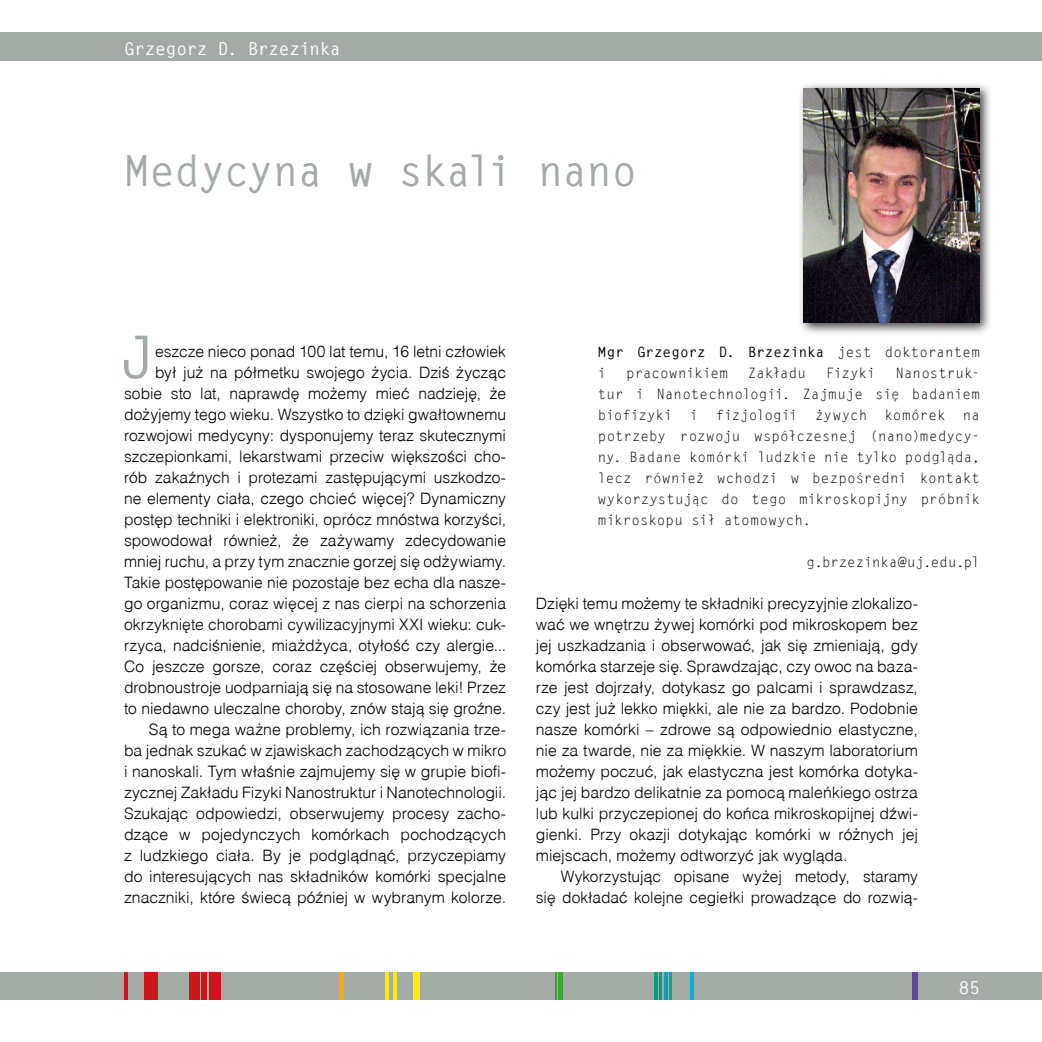
<style>
.page{position:relative;width:1042px;height:1042px;background:#fff}
.page>*{position:absolute;margin:0;border:0;box-sizing:border-box;transform-origin:0 0}
.t1{font:700 58.8px "Monospaced";color:#a4aba6}
.t2{font:700 42px "Monospaced";letter-spacing:-.02em;color:#a4aba6}
.t3{font:700 17.5px "Monospaced";letter-spacing:-.01em;color:#fff}
.t4{font:300 15.75px/21px "Switzerland";color:#000;text-align:right}
.t5{font:14px/21px "Monospaced";letter-spacing:.005em;color:#000;text-align:justify}
.t6{font:700 14px/21px "Monospaced";letter-spacing:.005em;color:#000}
.s1{font-weight:400}
</style>
<div class="page">
<div style="left:0;top:972px;width:1042px;height:28px;background:#a4aba6"></div>
<div style="left:144px;top:972px;width:13px;height:28px;background:#cd171a"></div>
<hr style="left:124px;top:972px;width:4px;height:28px;background:#cd171a">
<div style="left:189px;top:972px;width:11px;height:28px;background:#cd171a"></div>
<div style="left:201px;top:972px;width:6px;height:28px;background:#cd171a"></div>
<div style="left:209px;top:972px;width:12px;height:28px;background:#cd171a"></div>
<hr style="left:340px;top:972px;width:4px;height:28px;background:#f8ac00">
<hr style="left:386px;top:972px;width:3px;height:28px;background:#ffed00">
<hr style="left:393px;top:972px;width:3px;height:28px;background:#ffed00">
<div style="left:413px;top:972px;width:7px;height:28px;background:#ffed00"></div>
<svg style="left:556px;top:972px;width:1px;height:28px"></svg>
<hr style="left:558px;top:972px;width:4px;height:28px;background:#3fa535">
<hr style="left:654px;top:972px;width:3px;height:28px;background:#00a07d">
<hr style="left:659px;top:972px;width:2px;height:28px;background:#00a07d">
<hr style="left:664px;top:972px;width:3px;height:28px;background:#00a7ba">
<hr style="left:669px;top:972px;width:3px;height:28px;background:#00a7ba">
<hr style="left:690px;top:972px;width:3px;height:28px;background:#00aed6">
<div style="left:912px;top:972px;width:6px;height:28px;background:#604695"></div>
<div style="left:797px;top:82px;width:195px;height:254px;background:#000;opacity:.75"></div>
<img style="left:803px;top:88px;width:176px;height:234px">
<div style="left:0;top:33px;width:1042px;height:28px;background:#a4aba6"></div>
<p class="t3" style="left:124px;top:38px;width:218px">Grzegorz D. Brzezinka</p>
<h2 class="t2" style="left:124px;top:146px;width:514px">Medycyna w skali nano</h2>
<h1 class="t1" style="left:120px;top:321px;width:37px">J</h1>
<p class="t4" style="left:124px;top:341px;width:384px">eszcze nieco ponad 100 lat temu, 16 letni człowiek<br>był już na półmetku swojego życia. Dziś życząc sobie sto lat, naprawdę możemy mieć nadzieję, że dożyjemy tego wieku. Wszystko to dzięki gwałtownemu rozwojowi medycyny: dysponujemy teraz skutecznymi szczepionkami, lekarstwami przeciw większości cho&shy;rób zakaźnych i protezami zastępującymi uszkodzo&shy;ne elementy ciała, czego chcieć więcej? Dynamiczny postęp techniki i elektroniki, oprócz mnóstwa korzyści, spowodował również, że zażywamy zdecydowanie mniej ruchu, a przy tym znacznie gorzej się odżywiamy.<br>Takie postępowanie nie pozostaje bez echa dla nasze&shy;go organizmu, coraz więcej z nas cierpi na schorzenia okrzyknięte chorobami cywilizacyjnymi XXI wieku: cuk&shy;rzyca, nadciśnienie, miażdżyca, otyłość czy alergie...<br>Co jeszcze gorsze, coraz częściej obserwujemy, że drobnoustroje uodparniają się na stosowane leki! Przez to niedawno uleczalne choroby, znów stają się groźne.<br>Są to mega ważne problemy, ich rozwiązania trze-<br>ba jednak szukać w zjawiskach zachodzących w mikro i nanoskali. Tym właśnie zajmujemy się w grupie biofi&shy;zycznej Zakładu Fizyki Nanostruktur i Nanotechnologii.<br>Szukając odpowiedzi, obserwujemy procesy zacho&shy;dzące w pojedynczych komórkach pochodzących z ludzkiego ciała. By je podglądnąć, przyczepiamy do interesujących nas składników komórki specjalne znaczniki, które świecą później w wybranym kolorze.</p>
<p class="t6" style="left:598px;top:342px;width:383px">Mgr Grzegorz D. Brzezinka <span class="s1">jest doktorantem i</span></p>
<p class="t5" style="left:598px;top:363px;width:383px;text-indent:297px">Nanostruk&shy;tur i Nanotechnologii. Zajmuje się badaniem biofizyki i fizjologii żywych komórek na potrzeby rozwoju współczesnej (nano)medycy&shy;ny. Badane komórki ludzkie nie tylko podgląda, lecz również wchodzi w bezpośredni kontakt wykorzystując do tego mikroskopijny próbnik mikroskopu sił atomowych.</p>
<p class="t5" style="left:806px;top:552px;width:175px">g.brzezinka@uj.edu.pl</p>
<p class="t4" style="left:536px;top:593px;width:383px;text-align:justify">Dzięki temu możemy te składniki precyzyjnie zlokalizo&shy;wać we wnętrzu żywej komórki pod mikroskopem bez jej uszkadzania i obserwować, jak się zmieniają, gdy komórka starzeje się. Sprawdzając, czy owoc na baza&shy;rze jest dojrzały, dotykasz go palcami i sprawdzasz, czy jest już lekko miękki, ale nie za bardzo. Podobnie nasze komórki – zdrowe są odpowiednio elastyczne, nie za twarde, nie za miękkie. W naszym laboratorium możemy poczuć, jak elastyczna jest komórka dotyka&shy;jąc jej bardzo delikatnie za pomocą maleńkiego ostrza lub kulki przyczepionej do końca mikroskopijnej dźwi&shy;gienki. Przy okazji dotykając komórki w różnych jej miejscach, możemy odtworzyć jak wygląda.</p>
<p class="t4" style="left:536px;top:866px;width:383px">Wykorzystując opisane wyżej metody, staramy<br>się dokładać kolejne cegiełki prowadzące do rozwią-</p>
<p class="t5" style="left:626px;top:363px;width:103px">pracownikiem</p>
<p class="t5" style="left:748px;top:363px;width:60px">Zakładu</p>
<p class="t5" style="left:826px;top:363px;width:51px">Fizyki</p>
<p class="t3" style="left:959px;top:977px;width:22px">85</p>
</div>
